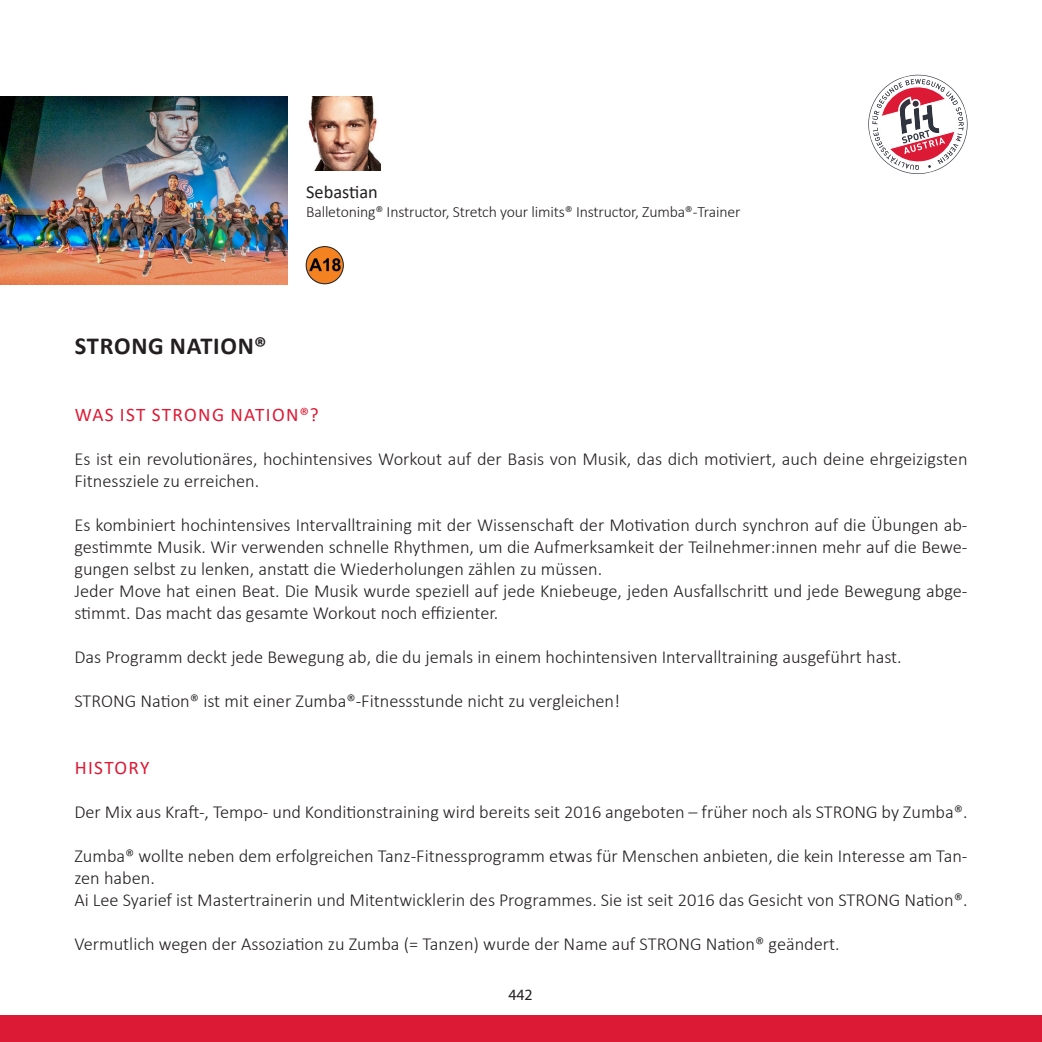
<style>
.page{position:relative;width:1042px;height:1042px;background:#fff}
.page>*{position:absolute;margin:0;border:0;box-sizing:border-box;transform-origin:0 0}
.t1{font:700 24.5px "Calibri";letter-spacing:.03em;color:#231f20}
.t2{font:19.25px "Calibri";letter-spacing:.07em;color:#dc1a36}
.t3{font:300 18.38px/22.1px "Calibri";color:#231f20}
.t4{font:18.38px "Calibri";color:#231f20}
.t5{font:300 15.75px "Calibri";letter-spacing:-.01em;color:#231f20}
.t6{font:15.75px "Myriad Pro";color:#231f20}
</style>
<div class="page">
<img style="left:308px;top:96px;width:72px;height:74px">
<img style="left:0;top:96px;width:288px;height:188px">
<img style="left:306px;top:247px;width:37px;height:37px">
<div style="left:306px;top:246px;width:38px;height:38px;border:1px solid #231f20;border-radius:50%"></div>
<div style="left:0;top:1015px;width:1042px;height:27px;background:#dc1a36"></div>
<svg style="left:868px;top:74px;width:100px;height:100px"></svg>
<p class="t4" style="left:306px;top:179px;width:73px">Sebastian</p>
<p class="t5" style="left:306px;top:202px;width:436px">Balletoning® Instructor, Stretch your limits® Instructor, Zumba®-Trainer</p>
<h1 class="t1" style="left:75px;top:329px;width:193px">STRONG NATION®</h1>
<p class="t2" style="left:75px;top:401px;width:245px">WAS IST STRONG NATION®?</p>
<p class="t3" style="left:74px;top:447px;width:894px">Es ist ein revolutionäres, hochintensives Workout auf der Basis von Musik, das dich motiviert, auch deine ehrgeizigsten<br>Fitnessziele zu erreichen.</p>
<p class="t3" style="left:74px;top:513px;width:894px">Es kombiniert hochintensives Intervalltraining mit der Wissenschaft der Motivation durch synchron auf die Übungen ab&shy;gestimmte Musik. Wir verwenden schnelle Rhythmen, um die Aufmerksamkeit der Teilnehmer:innen mehr auf die Bewe&shy;gungen selbst zu lenken, anstatt die Wiederholungen zählen zu müssen.<br>Jeder Move hat einen Beat. Die Musik wurde speziell auf jede Kniebeuge, jeden Ausfallschritt und jede Bewegung abge&shy;stimmt. Das macht das gesamte Workout noch effizienter.</p>
<p class="t3" style="left:74px;top:646px;width:829px">Das Programm deckt jede Bewegung ab, die du jemals in einem hochintensiven Intervalltraining ausgeführt hast.</p>
<p class="t3" style="left:74px;top:690px;width:547px">STRONG Nation® ist mit einer Zumba®-Fitnessstunde nicht zu vergleichen!</p>
<p class="t2" style="left:75px;top:754px;width:76px">HISTORY</p>
<p class="t3" style="left:74px;top:800px;width:894px">Der Mix aus Kraft-, Tempo- und Konditionstraining wird bereits seit 2016 angeboten – früher noch als STRONG by Zumba®.</p>
<p class="t3" style="left:74px;top:844px;width:894px">Zumba® wollte neben dem erfolgreichen Tanz-Fitnessprogramm etwas für Menschen anbieten, die kein Interesse am Tan&shy;zen haben.<br>Ai Lee Syarief ist Mastertrainerin und Mitentwicklerin des Programmes. Sie ist seit 2016 das Gesicht von STRONG Nation®.</p>
<p class="t3" style="left:74px;top:932px;width:767px">Vermutlich wegen der Assoziation zu Zumba (= Tanzen) wurde der Name auf STRONG Nation® geändert.</p>
<p class="t6" style="left:508px;top:985px;width:26px">442</p>
</div>
